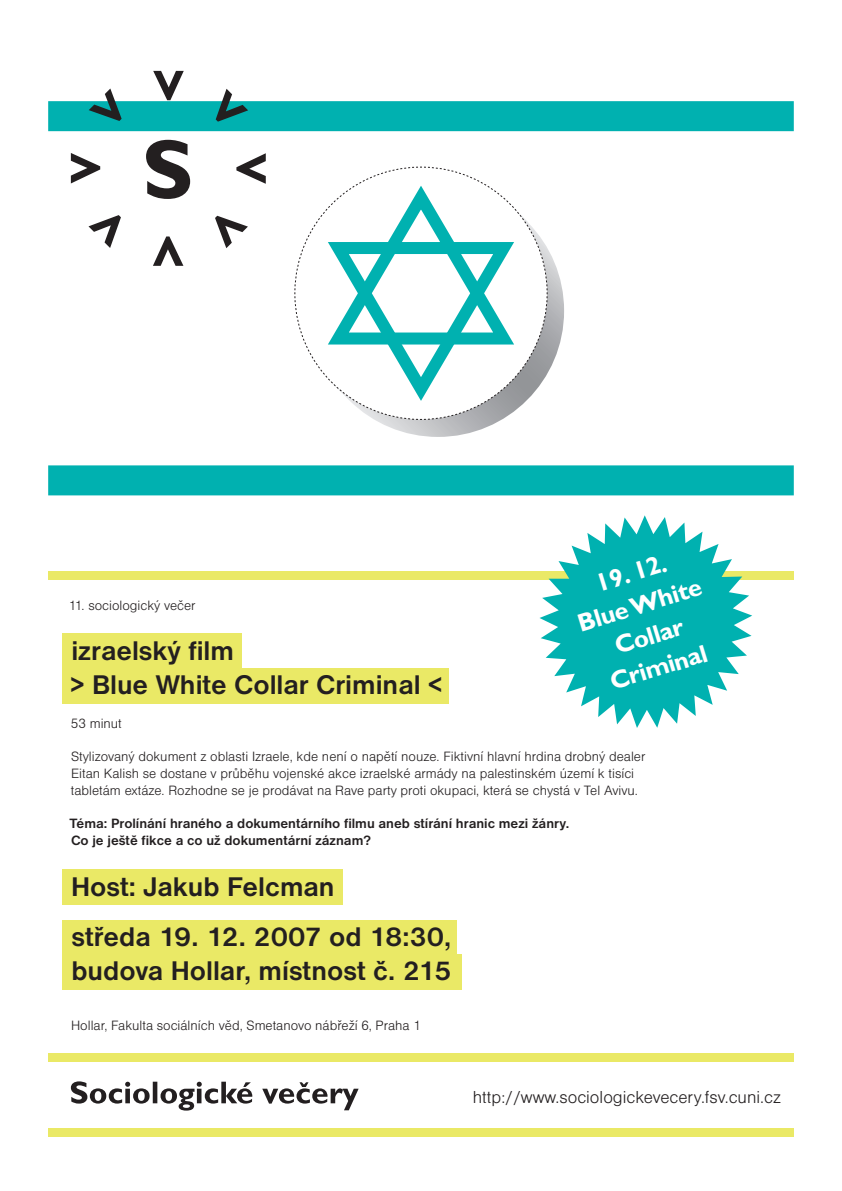
<style>
.page{position:relative;width:842px;height:1191px;background:#fff}
.page>*{position:absolute;margin:0;border:0;box-sizing:border-box;transform-origin:0 0}
.t1{font:700 28px/33.6px "Nimbus Sans DCE";color:#231f20}
.t2{font:700 25.4px/32.7px "Gill Sans CE";color:#fff;text-align:center}
.t3{font:300 18px "Nimbus Sans DCE";color:#231f20}
.t4{font:300 14px/16.8px "Nimbus Sans DCE";color:#231f20}
.t5{font:700 14px/16.8px "Nimbus Sans DCE";color:#231f20}
</style>
<div class="page">
<div style="left:48px;top:571px;width:746px;height:8px;background:#eae966"></div>
<div style="left:62px;top:953px;width:400px;height:36px;background:#eae966"></div>
<div style="left:62px;top:920px;width:394px;height:33px;background:#eae966"></div>
<div style="left:62px;top:668px;width:387px;height:36px;background:#eae966"></div>
<div style="left:62px;top:633px;width:180px;height:36px;background:#eae966"></div>
<div style="left:62px;top:868px;width:281px;height:36px;background:#eae966"></div>
<div style="left:48px;top:101px;width:746px;height:30px;background:#00b1b0"></div>
<div style="left:48px;top:465px;width:746px;height:30px;background:#00b1b0"></div>
<svg style="left:376px;top:250px;width:188px;height:187px"></svg>
<svg style="left:294px;top:167px;width:254px;height:253px"></svg>
<svg style="left:71px;top:1081px;width:288px;height:29px"></svg>
<div style="left:48px;top:1053px;width:746px;height:8px;background:#eae966"></div>
<div style="left:48px;top:1128px;width:746px;height:8px;background:#eae966"></div>
<svg style="left:539px;top:515px;width:213px;height:213px;fill:#00b1b0"></svg>
<svg style="left:146px;top:140px;width:44px;height:59px"></svg>
<svg style="left:153px;top:71px;width:31px;height:29px"></svg>
<svg style="left:89px;top:88px;width:33px;height:33px"></svg>
<svg style="left:71px;top:153px;width:29px;height:30px"></svg>
<svg style="left:88px;top:215px;width:33px;height:33px"></svg>
<svg style="left:153px;top:236px;width:30px;height:30px"></svg>
<svg style="left:215px;top:216px;width:33px;height:32px"></svg>
<svg style="left:236px;top:153px;width:30px;height:31px"></svg>
<svg style="left:216px;top:89px;width:32px;height:33px"></svg>
<h2 class="t2" style="left:564px;top:576px;width:130px;rotate:-17deg">19. 12.<br>Blue White<br>Collar<br>Criminal</h2>
<p class="t4" style="left:69px;top:597px;width:128px">11. sociologický večer</p>
<h1 class="t1" style="left:71px;top:634px;width:373px">izraelský film<br>&gt; Blue White Collar Criminal &lt;</h1>
<p class="t4" style="left:71px;top:715px;width:53px">53 minut</p>
<p class="t4" style="left:71px;top:748px;width:576px">Stylizovaný dokument z oblasti Izraele, kde není o napětí nouze. Fiktivní hlavní hrdina drobný dealer<br>Eitan Kalish se dostane v průběhu vojenské akce izraelské armády na palestinském území k tisíci tabletám extáze. Rozhodne se je prodávat na Rave party proti okupaci, která se chystá v Tel Avivu.</p>
<p class="t5" style="left:69px;top:815px;width:501px">Téma: Prolínání hraného a dokumentárního filmu aneb stírání hranic mezi žánry.<br>Co je ještě fikce a co už dokumentární záznam?</p>
<h1 class="t1" style="left:71px;top:861px;width:382px;line-height:50.4px">Host: Jakub Felcman<br>středa 19. 12. 2007 od 18:30,</h1>
<h1 class="t1" style="left:71px;top:954px;width:381px">budova Hollar, místnost č. 215</h1>
<p class="t4" style="left:71px;top:1017px;width:351px">Hollar, Fakulta sociálních věd, Smetanovo nábřeží 6, Praha 1</p>
<p class="t3" style="left:473px;top:1087px;width:309px">http://www.sociologickevecery.fsv.cuni.cz</p>
</div>
